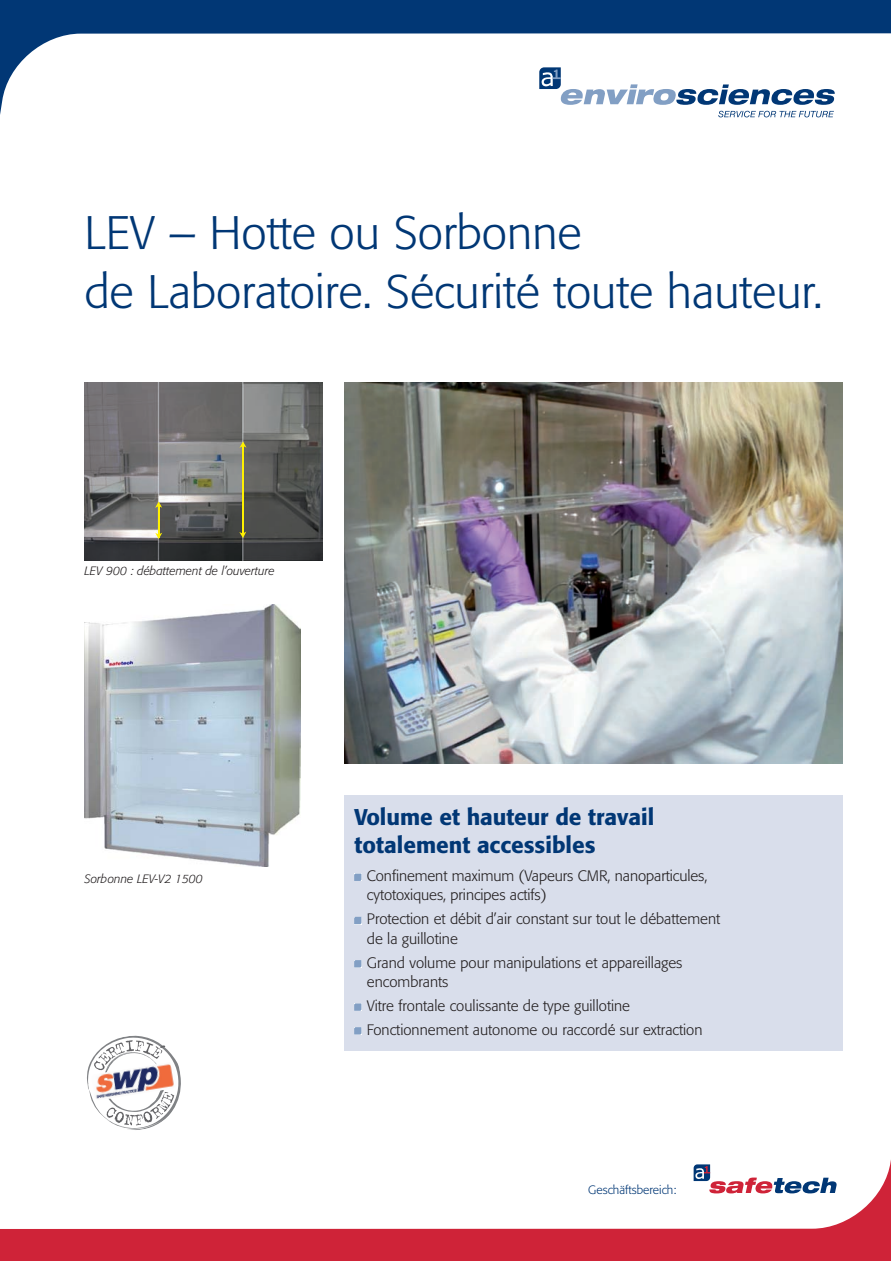
<style>
.page{position:relative;width:891px;height:1261px;background:#fff}
.page>*{position:absolute;margin:0;border:0;box-sizing:border-box;transform-origin:0 0}
.t1{font:300 46.5px/58.5px "Formata";color:#013775}
.t2{font:500 22.5px/28.5px "Formata";color:#013775}
.t3{font:300 15px/19.5px "Formata";color:#231f20}
.t4{font:italic 300 12px "Formata";color:#231f20}
.t5{font:300 12px "Formata";color:#013775}
</style>
<div class="page">
<img style="left:344px;top:382px;width:497px;height:381px">
<svg style="left:0;top:1043px;width:890px;height:217px"></svg>
<svg style="left:0;top:0;width:890px;height:118px"></svg>
<svg style="left:717px;top:111px;width:116px;height:6px"></svg>
<svg style="left:539px;top:67px;width:295px;height:38px"></svg>
<svg style="left:693px;top:1164px;width:143px;height:29px"></svg>
<img style="left:85px;top:604px;width:215px;height:262px">
<img style="left:84px;top:382px;width:238px;height:178px">
<div style="left:344px;top:794px;width:497px;height:256px;background:#d9deeb"></div>
<svg style="left:354px;top:873px;width:7px;height:7px"></svg>
<svg style="left:354px;top:916px;width:7px;height:8px"></svg>
<svg style="left:354px;top:960px;width:7px;height:7px"></svg>
<svg style="left:354px;top:1003px;width:7px;height:7px"></svg>
<svg style="left:354px;top:1027px;width:7px;height:7px"></svg>
<img style="left:84px;top:1043px;width:98px;height:88px">
<svg style="left:85px;top:1035px;width:97px;height:95px"></svg>
<img style="left:91px;top:1062px;width:85px;height:38px">
<hr style="left:158px;top:504px;width:1px;height:33px;background:#fff101">
<hr style="left:242px;top:444px;width:1px;height:91px;background:#fff101">
<svg style="left:155px;top:501px;width:7px;height:7px"></svg>
<svg style="left:239px;top:441px;width:7px;height:7px"></svg>
<svg style="left:239px;top:531px;width:7px;height:7px"></svg>
<svg style="left:155px;top:532px;width:7px;height:7px"></svg>
<h1 class="t1" style="left:84px;top:207px;width:739px">LEV – Hotte ou Sorbonne<br>de Laboratoire. Sécurité toute hauteur.</h1>
<p class="t4" style="left:84px;top:565px;width:192px">LEV 900 : débattement de l’ouverture</p>
<p class="t4" style="left:84px;top:873px;width:120px">Sorbonne LEV-V2 1500</p>
<h2 class="t2" style="left:354px;top:804px;width:301px">Volume et hauteur de travail totalement accessibles</h2>
<p class="t3" style="left:367px;top:866px;width:342px">Confinement maximum (Vapeurs CMR, nanoparticules, cytotoxiques, principes actifs)</p>
<p class="t3" style="left:367px;top:910px;width:354px">Protection et débit d’air constant sur tout le débattement de la guillotine</p>
<p class="t3" style="left:367px;top:953px;width:317px">Grand volume pour manipulations et appareillages encombrants</p>
<p class="t3" style="left:367px;top:994px;width:337px;line-height:23.7px">Vitre frontale coulissante de type guillotine<br>Fonctionnement autonome ou raccordé sur extraction</p>
<p class="t5" style="left:588px;top:1184px;width:90px">Geschäftsbereich:</p>
</div>
